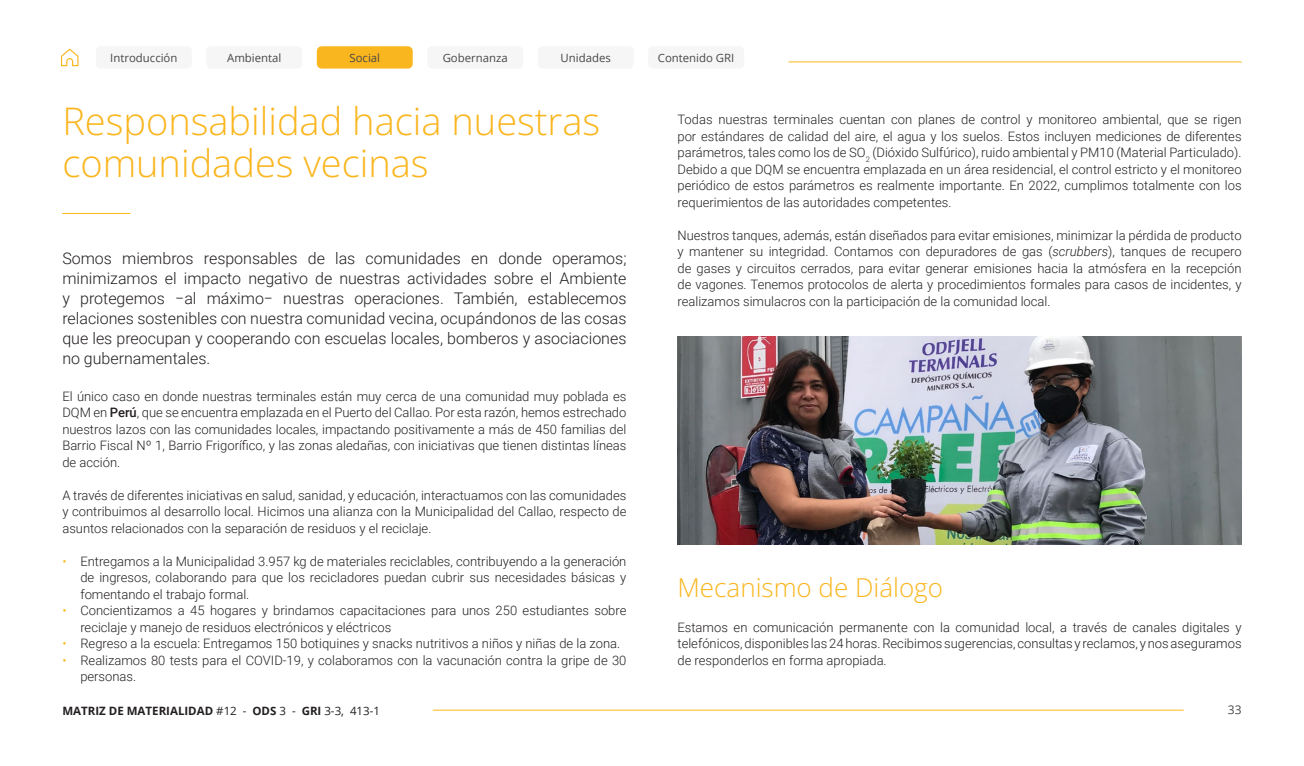
<style>
.page{position:relative;width:1304px;height:766px;background:#fff}
.page>*{position:absolute;margin:0;border:0;box-sizing:border-box;transform-origin:0 0}
.t1{font:300 38px/42px "Open Sans";color:#fab61f}
.t2{font:300 26px "Open Sans";color:#fab61f}
.t3{font:300 16px/20px "Roboto";color:#231f20;text-align:justify}
.t4{font:300 13px/16.5px "Roboto";color:#231f20;text-align:justify}
.t5{font:12px "Open Sans";color:#494747}
.t6{font:700 11.5px "Open Sans";color:#231f20}
.t7{font:11.4px "Open Sans";color:#494747}
.s1{font-weight:500}
.s2{color:#fab61f}
.s3{font-weight:400}
.s4{font-style:italic}
</style>
<div class="page">
<hr style="left:789px;top:61px;width:453px;height:1px;background:#fdb719">
<svg style="left:61px;top:49px;width:18px;height:17px"></svg>
<div style="left:96px;top:46px;width:96px;height:23px;background:#f6f6f6;border-radius:5px"></div>
<div style="left:206px;top:46px;width:96px;height:23px;background:#f6f6f6;border-radius:5px"></div>
<div style="left:648px;top:46px;width:96px;height:23px;background:#f6f6f6;border-radius:5px"></div>
<div style="left:427px;top:46px;width:96px;height:23px;background:#f6f6f6;border-radius:5px"></div>
<div style="left:538px;top:46px;width:96px;height:23px;background:#f6f6f6;border-radius:5px"></div>
<div style="left:317px;top:46px;width:96px;height:23px;background:#fab61f;border-radius:5px"></div>
<hr style="left:62px;top:213px;width:68px;height:1px;background:#fdb719">
<hr style="left:433px;top:709px;width:751px;height:1px;background:#fdb719">
<img style="left:677px;top:337px;width:565px;height:207px">
<p class="t7" style="left:110px;top:50px;width:69px">Introducción</p>
<p class="t7" style="left:227px;top:50px;width:56px">Ambiental</p>
<p class="t7" style="left:349px;top:50px;width:32px">Social</p>
<p class="t7" style="left:443px;top:50px;width:67px">Gobernanza</p>
<p class="t7" style="left:561px;top:50px;width:52px">Unidades</p>
<p class="t7" style="left:658px;top:50px;width:78px">Contenido GRI</p>
<p class="t1" style="left:62px;top:99px;width:539px">Responsabilidad hacia nuestras comunidades vecinas</p>
<p class="t3" style="left:62px;top:247px;width:566px">Somos miembros responsables de las comunidades en donde operamos; minimizamos el impacto negativo de nuestras actividades sobre el Ambiente y protegemos −al máximo− nuestras operaciones. También, establecemos relaciones sostenibles con nuestra comunidad vecina, ocupándonos de las cosas que les preocupan y cooperando con escuelas locales, bomberos y asociaciones no gubernamentales.</p>
<p class="t4" style="left:62px;top:387px;width:566px">El único caso en donde nuestras terminales están muy cerca de una comunidad muy poblada es DQM en <span class="s1">Perú</span>, que se encuentra emplazada en el Puerto del Callao. Por esta razón, hemos estrechado nuestros lazos con las comunidades locales, impactando positivamente a más de 450 familias del Barrio Fiscal Nº 1, Barrio Frigorífico, y las zonas aledañas, con iniciativas que tienen distintas líneas de acción.</p>
<p class="t4" style="left:62px;top:486px;width:566px">A través de diferentes iniciativas en salud, sanidad, y educación, interactuamos con las comunidades y contribuimos al desarrollo local. Hicimos una alianza con la Municipalidad del Callao, respecto de asuntos relacionados con la separación de residuos y el reciclaje.</p>
<p class="t4" style="left:80px;top:552px;width:548px;text-indent:-18px"><span class="s2">•</span> Entregamos a la Municipalidad 3.957 kg de materiales reciclables, contribuyendo a la generación de ingresos, colaborando para que los recicladores puedan cubrir sus necesidades básicas y fomentando el trabajo formal.</p>
<p class="t4" style="left:80px;top:601px;width:548px;text-indent:-18px"><span class="s2">•</span> Concientizamos a 45 hogares y brindamos capacitaciones para unos 250 estudiantes sobre reciclaje y manejo de residuos electrónicos y eléctricos</p>
<p class="t4" style="left:62px;top:634px;width:559px"><span class="s2">•</span> Regreso a la escuela: Entregamos 150 botiquines y snacks nutritivos a niños y niñas de la zona.</p>
<p class="t4" style="left:80px;top:651px;width:548px;text-indent:-18px"><span class="s2">•</span> Realizamos 80 tests para el COVID-19, y colaboramos con la vacunación contra la gripe de 30 personas.</p>
<p class="t6" style="left:62px;top:702px;width:319px">MATRIZ DE MATERIALIDAD <span class="s3">#12 -</span> ODS <span class="s3">3 -</span> GRI <span class="s3">3-3, 413-1</span></p>
<p class="t4" style="left:677px;top:111px;width:566px">Todas nuestras terminales cuentan con planes de control y monitoreo ambiental, que se rigen por estándares de calidad del aire, el agua y los suelos. Estos incluyen mediciones de diferentes parámetros, tales como los de SO<sub>2</sub> (Dióxido Sulfúrico), ruido ambiental y PM10 (Material Particulado).<br>Debido a que DQM se encuentra emplazada en un área residencial, el control estricto y el monitoreo periódico de estos parámetros es realmente importante. En 2022, cumplimos totalmente con los requerimientos de las autoridades competentes.</p>
<p class="t4" style="left:677px;top:226px;width:566px">Nuestros tanques, además, están diseñados para evitar emisiones, minimizar la pérdida de producto y mantener su integridad. Contamos con depuradores de gas (<span class="s4">scrubbers</span>), tanques de recupero de gases y circuitos cerrados, para evitar generar emisiones hacia la atmósfera en la recepción de vagones. Tenemos protocolos de alerta y procedimientos formales para casos de incidentes, y realizamos simulacros con la participación de la comunidad local.</p>
<p class="t2" style="left:677px;top:569px;width:267px">Mecanismo de Diálogo</p>
<p class="t4" style="left:677px;top:618px;width:566px">Estamos en comunicación permanente con la comunidad local, a través de canales digitales y telefónicos, disponibles las 24 horas. Recibimos sugerencias, consultas y reclamos, y nos aseguramos de responderlos en forma apropiada.</p>
<p class="t5" style="left:1228px;top:700px;width:15px">33</p>
</div>
